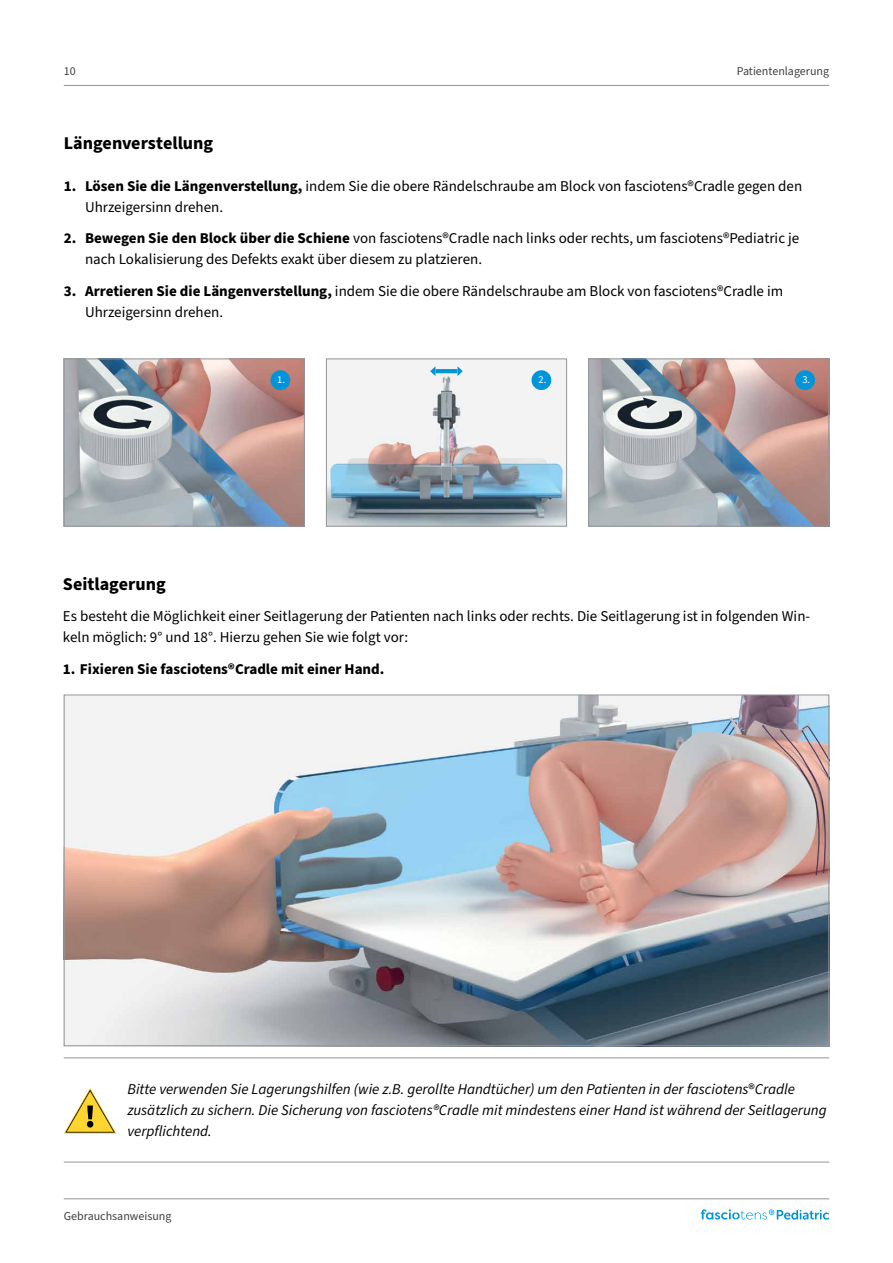
<style>
.page{position:relative;width:893px;height:1263px;background:#fff}
.page>*{position:absolute;margin:0;border:0;box-sizing:border-box;transform-origin:0 0}
.t1{font:700 18px "Source Sans Pro";color:#000}
.t2{font:15px/21px "Source Sans Pro";color:#000}
.t3{font:italic 15px/21px "Source Sans Pro";color:#000}
.t4{font:700 15px "Source Sans Pro";color:#000}
.t5{font:12px "Source Sans Pro";color:#414042}
.t6{font:10.5px "Source Sans Pro";color:#fff}
.s1{font-weight:700}
.s2{font-style:normal}
</style>
<div class="page">
<hr style="left:64px;top:85px;width:765px;height:1px;background:#939598">
<hr style="left:64px;top:1198px;width:765px;height:1px;background:#939598">
<svg style="left:701px;top:1209px;width:128px;height:11px"></svg>
<img style="left:66px;top:360px;width:237px;height:164px">
<div style="left:64px;top:358px;width:241px;height:168px;border:1px solid #939598"></div>
<img style="left:328px;top:360px;width:237px;height:164px">
<div style="left:326px;top:358px;width:241px;height:168px;border:1px solid #939598"></div>
<img style="left:590px;top:360px;width:237px;height:164px">
<div style="left:588px;top:358px;width:241px;height:168px;border:1px solid #939598"></div>
<div style="left:270px;top:370px;width:20px;height:20px;background:#0095da;border-radius:50%"></div>
<div style="left:531px;top:370px;width:20px;height:20px;background:#0095da;border-radius:50%"></div>
<div style="left:795px;top:370px;width:20px;height:20px;background:#0095da;border-radius:50%"></div>
<img style="left:66px;top:696px;width:761px;height:348px">
<hr style="left:64px;top:1162px;width:765px;height:1px;background:#939598">
<hr style="left:64px;top:1057px;width:765px;height:1px;background:#939598">
<svg style="left:64px;top:1088px;width:52px;height:46px"></svg>
<svg style="left:435px;top:369px;width:22px;height:4px"></svg>
<svg style="left:430px;top:366px;width:5px;height:10px"></svg>
<svg style="left:457px;top:366px;width:6px;height:10px"></svg>
<p class="t5" style="left:64px;top:63px;width:13px">10</p>
<p class="t5" style="left:737px;top:63px;width:94px">Patientenlagerung</p>
<p class="t1" style="left:64px;top:130px;width:151px">Längenverstellung</p>
<p class="t2" style="left:85px;top:176px;width:719px;text-indent:-21px"><span class="s1">1. Lösen Sie die Längenverstellung,</span> indem Sie die obere Rändelschraube am Block von fasciotens®Cradle gegen den<br>Uhrzeigersinn drehen.</p>
<p class="t2" style="left:85px;top:228px;width:716px;text-indent:-21px"><span class="s1">2. Bewegen Sie den Block über die Schiene</span> von fasciotens®Cradle nach links oder rechts, um fasciotens®Pediatric je nach Lokalisierung des Defekts exakt über diesem zu platzieren.</p>
<p class="t2" style="left:85px;top:281px;width:700px;text-indent:-21px"><span class="s1">3. Arretieren Sie die Längenverstellung,</span> indem Sie die obere Rändelschraube am Block von fasciotens®Cradle im<br>Uhrzeigersinn drehen.</p>
<p class="t6" style="left:277px;top:372px;width:9px">1.</p>
<p class="t6" style="left:539px;top:372px;width:9px">2.</p>
<p class="t6" style="left:802px;top:372px;width:9px">3.</p>
<p class="t1" style="left:63px;top:571px;width:104px">Seitlagerung</p>
<p class="t2" style="left:63px;top:606px;width:749px">Es besteht die Möglichkeit einer Seitlagerung der Patienten nach links oder rechts. Die Seitlagerung ist in folgenden Win&shy;keln möglich: 9° und 18°. Hierzu gehen Sie wie folgt vor:</p>
<p class="t4" style="left:63px;top:658px;width:323px">1. Fixieren Sie fasciotens®Cradle mit einer Hand.</p>
<p class="t3" style="left:128px;top:1079px;width:701px">Bitte verwenden Sie Lagerungshilfen (wie z.B. gerollte Handtücher) um den Patienten in der fasciotens<span class="s2">®</span>Cradle zusätzlich zu sichern. Die Sicherung von fasciotens®Cradle mit mindestens einer Hand ist während der Seitlagerung verpflichtend.</p>
<p class="t5" style="left:64px;top:1208px;width:109px">Gebrauchsanweisung</p>
</div>
